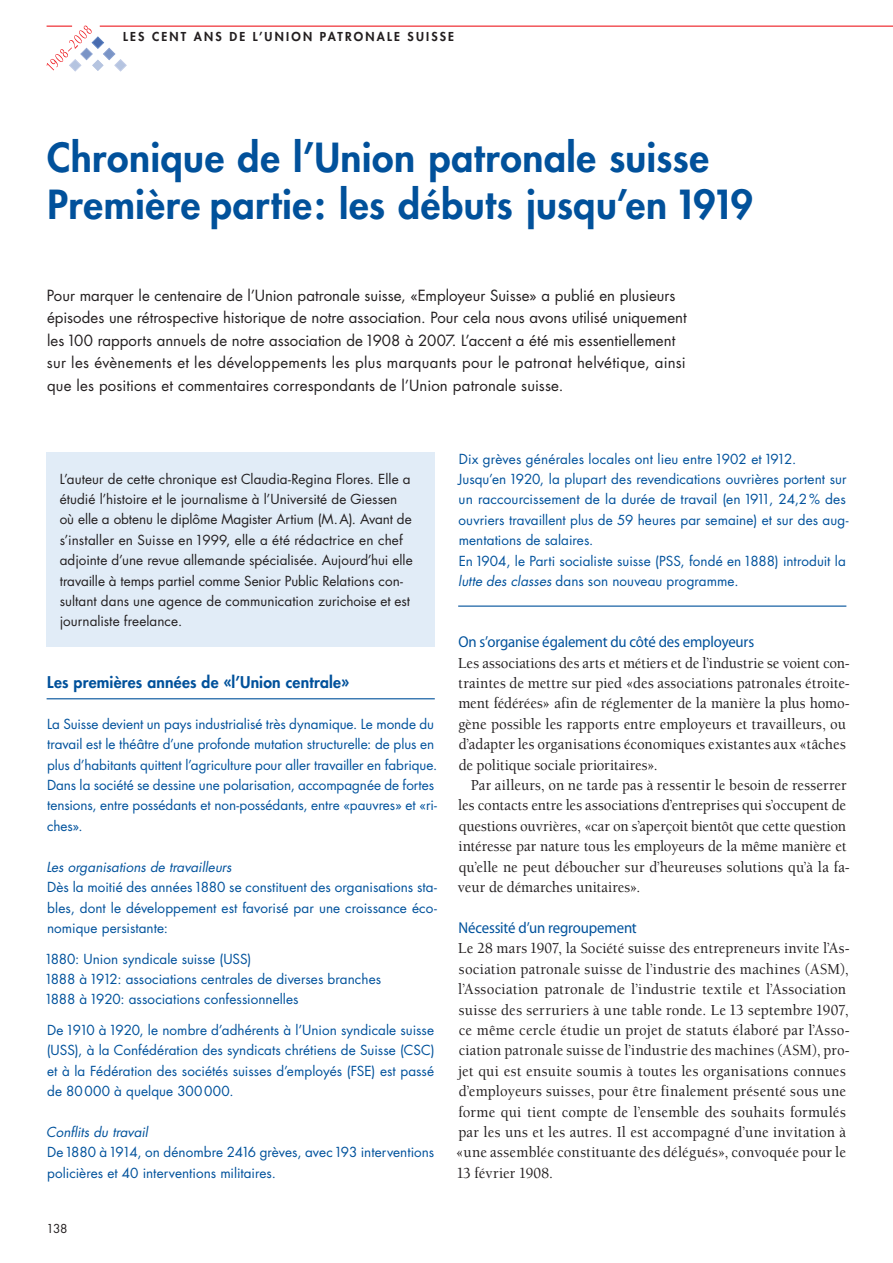
<style>
.page{position:relative;width:893px;height:1263px;background:#fff}
.page>*{position:absolute;margin:0;border:0;box-sizing:border-box;transform-origin:0 0}
.t1{font:800 39px/46.5px "Futura Std";letter-spacing:.015em;color:#01519b}
.t2{font:500 15.75px/20.4px "Berkeley Std";letter-spacing:.005em;color:#231f20;scale:.94 1}
.t3{font:15.75px "Myriad";letter-spacing:-.015em;color:#01529c;scale:.94 1}
.t4{font:800 15.75px "Futura Std";letter-spacing:.015em;color:#01519b}
.t5{font:15px/22.5px "Futura Std";letter-spacing:.005em;color:#231f20}
.t6{font:13.5px/20.4px "Futura Std";color:#01529c}
.t7{font:13.5px/20.4px "Futura Std";color:#231f20}
.t8{font:italic 13.5px "Futura Std";color:#01529c}
.t9{font:800 12px "Futura Std";letter-spacing:.18em;color:#231f20}
.t10{font:12px "Futura Std";color:#231f20}
.s1{font-style:italic}
</style>
<div class="page">
<hr style="left:100px;top:26px;width:792px;height:1px;background:#ee1d23">
<svg style="left:47px;top:26px;width:79px;height:45px"></svg>
<hr style="left:47px;top:698px;width:388px;height:1px;background:#01519b">
<hr style="left:458px;top:606px;width:388px;height:1px;background:#01519b">
<div style="left:47px;top:452px;width:388px;height:195px;background:#e1ecf7"></div>
<p class="t9" style="left:123px;top:31px;width:332px">LES CENT ANS DE L’UNION PATRONALE SUISSE</p>
<h1 class="t1" style="left:47px;top:138px;width:707px">Chronique de l’Union patronale suisse<br>Première partie: les débuts jusqu’en 1919</h1>
<p class="t5" style="left:47px;top:285px;width:641px">Pour marquer le centenaire de l’Union patronale suisse, «Employeur Suisse» a publié en plusieurs épisodes une rétrospective historique de notre association. Pour cela nous avons utilisé uniquement les 100 rapports annuels de notre association de 1908 à 2007. L’accent a été mis essentiellement sur les évènements et les développements les plus marquants pour le patronat helvétique, ainsi que les positions et commentaires correspondants de l’Union patronale suisse.</p>
<p class="t7" style="left:60px;top:470px;width:354px">L’auteur de cette chronique est Claudia-Regina Flores. Elle a étudié l’histoire et le journalisme à l’Université de Giessen où elle a obtenu le diplôme Magister Artium (M. A). Avant de s’installer en Suisse en 1999, elle a été rédactrice en chef adjointe d’une revue allemande spécialisée. Aujour d’hui elle travaille à temps partiel comme Senior Public Re lations con&shy;sultant dans une agence de communication zurichoise et est journaliste freelance.</p>
<p class="t4" style="left:47px;top:675px;width:303px">Les premières années de «l’Union centrale»</p>
<p class="t6" style="left:47px;top:715px;width:391px">La Suisse devient un pays industrialisé très dynamique. Le monde du tra vail est le théâtre d’une profonde mutation structurelle: de plus en plus d’habitants quittent l’agriculture pour aller travailler en fabrique.<br>Dans la société se dessine une polarisation, accompagnée de fortes tensions, entre possédants et non-possédants, entre «pauvres» et «ri&shy;ches».</p>
<p class="t8" style="left:46px;top:860px;width:187px">Les organisations de travailleurs</p>
<p class="t6" style="left:47px;top:878px;width:391px;text-align:justify">Dès la moitié des années 1880 se constituent des organisations sta&shy;bles, dont le développement est favorisé par une croissance éco&shy;nomique persistante:</p>
<p class="t6" style="left:45px;top:949px;width:338px">1880: Union syndicale suisse (USS)<br>1888 à 1912: associations centrales de diverses branches<br>1888 à 1920: associations confessionnelles</p>
<p class="t6" style="left:47px;top:1021px;width:389px;text-align:justify">De 1910 à 1920, le nombre d’adhérents à l’Union syndicale suisse (USS), à la Confédération des syndicats chrétiens de Suisse (CSC) et à la Fédération des sociétés suisses d’employés (FSE) est passé de 80 000 à quelque 300 000.</p>
<p class="t8" style="left:46px;top:1126px;width:103px">Conflits du travail</p>
<p class="t6" style="left:47px;top:1143px;width:388px">De 1880 à 1914, on dénombre 2416 grèves, avec 193 interventions policières et 40 interventions militaires.</p>
<p class="t10" style="left:47px;top:1223px;width:23px">138</p>
<p class="t6" style="left:458px;top:449px;width:392px">Dix grèves générales locales ont lieu entre 1902 et 1912.<br>Jusqu’en 1920, la plupart des revendications ouvrières portent sur un raccourcissement de la durée de travail (en 1911, 24,2 % des ouvriers travaillent plus de 59 heures par semaine) et sur des aug&shy;mentations de salaires.<br>En 1904, le Parti socialiste suisse (PSS, fondé en 1888) introduit la <span class="s1">lutte des classes</span> dans son nouveau programme.</p>
<p class="t3" style="left:458px;top:636px;width:316px">On s’organise également du côté des employeurs</p>
<p class="t2" style="left:458px;top:654px;width:418px">Les associations des arts et métiers et de l’industrie se voient con&shy;traintes de mettre sur pied «des associations patronales étroite&shy;ment fédérées» afin de réglementer de la manière la plus homo&shy;gène pos sible les rapports entre employeurs et travailleurs, ou d’adapter les organisations économiques existantes aux «tâches de politique sociale prioritaires».</p>
<p class="t2" style="left:458px;top:776px;width:418px;text-indent:13px">Par ailleurs, on ne tarde pas à ressentir le besoin de resserrer les contacts entre les associations d’entreprises qui s’occupent de questions ouvrières, «car on s’aperçoit bientôt que cette question intéresse par nature tous les employeurs de la même manière et qu’elle ne peut déboucher sur d’heureuses solutions qu’à la fa&shy;veur de démarches unitaires».</p>
<p class="t3" style="left:458px;top:922px;width:191px">Nécessité d’un regroupement</p>
<p class="t2" style="left:456px;top:939px;width:420px">Le 28 mars 1907, la Société suisse des entrepreneurs invite l’As&shy;sociation patronale suisse de l’industrie des machines (ASM), l’Association patronale de l’industrie textile et l’Association suisse des serruriers à une table ronde. Le 13 septembre 1907, ce même cercle étudie un projet de statuts élaboré par l’Asso&shy;ciation patronale suisse de l’industrie des machines (ASM), pro&shy;jet qui est ensuite soumis à toutes les organisations connues d’employeurs suisses, pour être finalement présenté sous une forme qui tient compte de l’ensemble des souhaits formulés par les uns et les autres. Il est accompagné d’une invitation à «une assemblée constituante des délégués», convoquée pour le 13 février 1908.</p>
</div>
